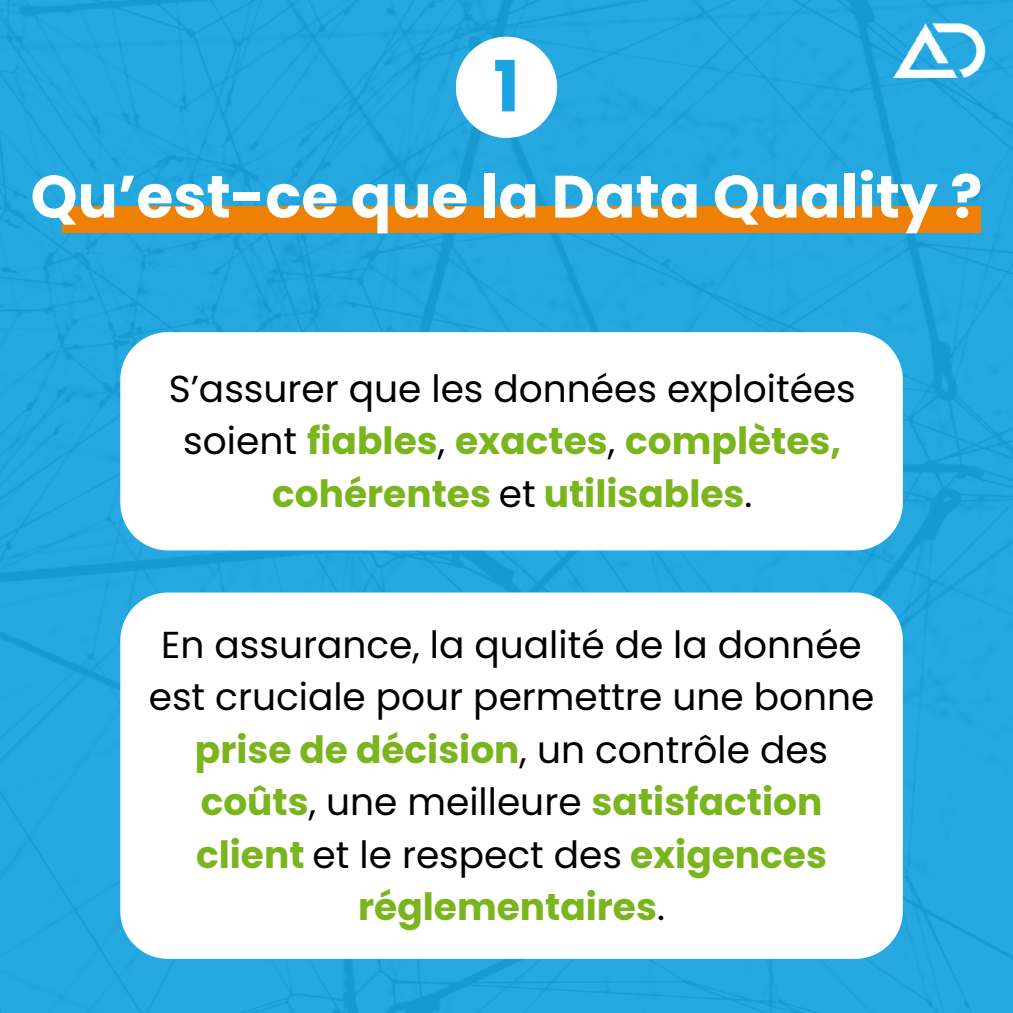
<style>
.page{position:relative;width:1013px;height:1013px;background:#fff}
.page>*{position:absolute;margin:0;border:0;box-sizing:border-box;transform-origin:0 0}
.t1{font:700 70.5px "Poppins";color:#19a5e1}
.t2{font:700 59.62px "Poppins";color:#fff}
.t3{font:37.5px/52.5px "Poppins";color:#000;text-align:center}
.t4{font:700 37.5px/52.5px "Poppins";color:#7ab51d;text-align:center}
.s1{font-weight:400;color:#000}
.s2{font-weight:700;color:#7ab51d}
</style>
<div class="page">
<div style="left:0;top:0;width:1012px;height:1012px;background:#25a8e0"></div>
<div style="left:456px;top:37px;width:101px;height:101px;background:#fff;border-radius:50%"></div>
<div style="left:120px;top:332px;width:782px;height:218px;background:#fff"></div>
<div style="left:120px;top:592px;width:782px;height:366px;background:#fff"></div>
<div style="left:62px;top:206px;width:918px;height:26px;background:#ed8005"></div>
<img style="left:893px;top:24px;width:96px;height:53px">
<h1 class="t1" style="left:493px;top:37px;width:28px">1</h1>
<h2 class="t2" style="left:31px;top:155px;width:953px">Qu’est-ce que la Data Quality ?</h2>
<p class="t4" style="left:169px;top:362px;width:688px"><span class="s1">S’assurer que les données exploitées soient</span> fiables<span class="s1">,</span> exactes<span class="s1">,</span> complètes, cohérentes <span class="s1">et</span> utilisables<span class="s1">.</span></p>
<p class="t3" style="left:149px;top:618px;width:727px">En assurance, la qualité de la donnée est cruciale pour permettre une bonne <span class="s2">prise de décision</span>, un contrôle des <span class="s2">coûts</span>, une meilleure <span class="s2">satisfaction client</span> et le respect des <span class="s2">exigences réglementaires</span>.</p>
</div>
